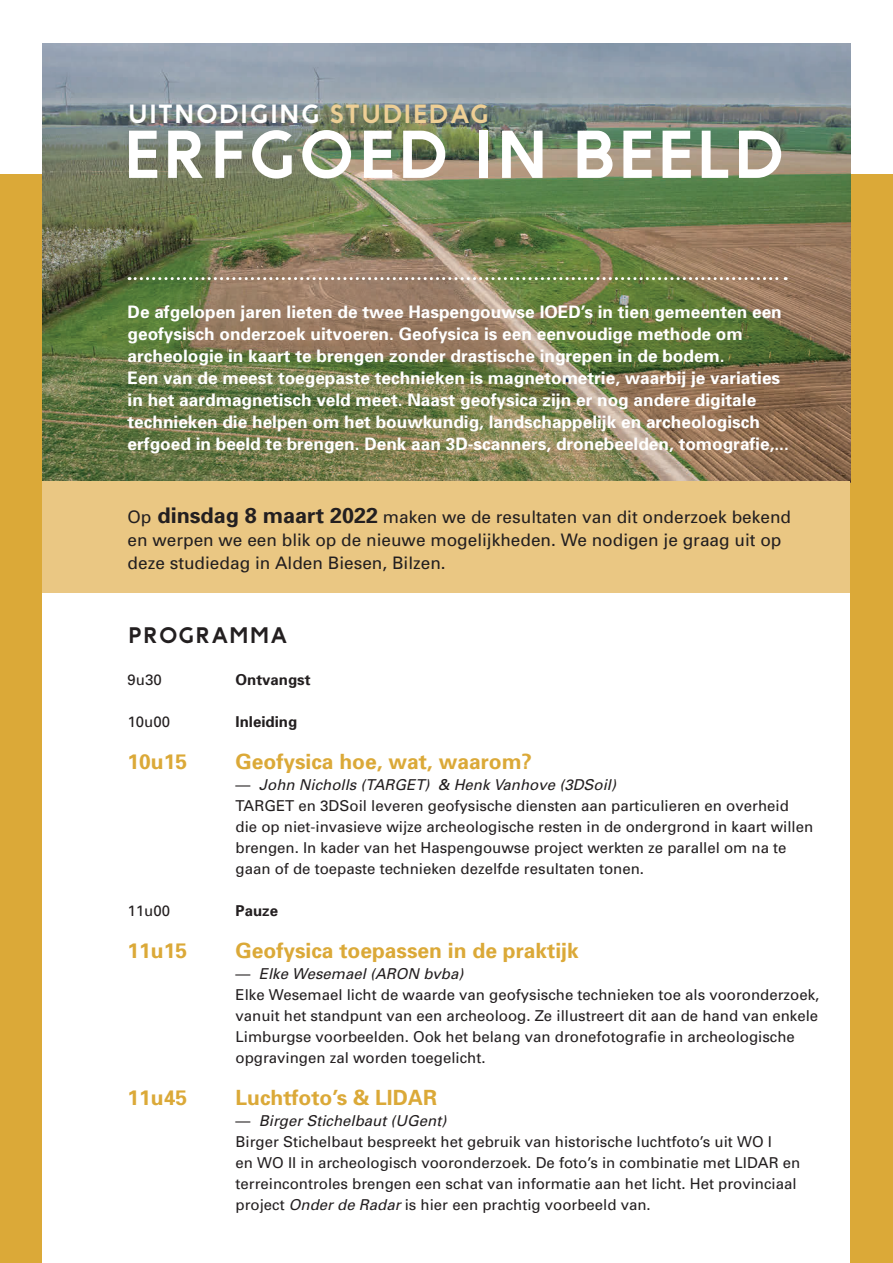
<style>
.page{position:relative;width:893px;height:1263px;background:#fff}
.page>*{position:absolute;margin:0;border:0;box-sizing:border-box;transform-origin:0 0}
.t1{font:700 67.5px "Baufra";letter-spacing:.01em;color:#fff}
.t2{font:700 26.4px "Baufra";letter-spacing:.02em;color:#fff}
.t3{font:700 22.5px "Baufra";letter-spacing:.01em;color:#231f20}
.t4{font:700 21px "Univers";color:#dba938}
.t5{font:700 17.25px/21.9px "Univers";color:#fff}
.t6{font:17.25px/23px "Univers";color:#231f20}
.t7{font:15px/21px "Univers";color:#231f20}
.t8{font:italic 15px "Univers";color:#231f20}
.t9{font:700 15px "Univers";color:#231f20}
.s1{color:#eecf95}
.s2{font-weight:700;font-size:21.6px}
.s3{font-style:normal}
.s4{font-style:italic}
</style>
<div class="page">
<div style="left:0;top:174px;width:893px;height:1089px;background:#dba938"></div>
<img style="left:43px;top:44px;width:807px;height:438px">
<div style="left:43px;top:482px;width:807px;height:781px;background:#fff"></div>
<div style="left:43px;top:482px;width:807px;height:111px;background:#eac783"></div>
<svg style="left:129px;top:277px;width:657px;height:3px;background:#b2ae95"></svg>
<p class="t2" style="left:127px;top:95px;width:364px">UITNODIGING <span class="s1">STUDIEDAG</span></p>
<p class="t1" style="left:122px;top:106px;width:666px">ERFGOED IN BEELD</p>
<p class="t5" style="left:128px;top:301px;width:656px">De afgelopen jaren lieten de twee Haspengouwse IOED’s in tien gemeenten een geofysisch onderzoek uitvoeren. Geofysica is een eenvoudige methode om</p>
<p class="t5" style="left:128px;top:344px;width:599px">archeologie in kaart te brengen zonder drastische ingrepen in de bodem.</p>
<p class="t5" style="left:128px;top:366px;width:654px">Een van de meest toegepaste technieken is magnetometrie, waarbij je variaties</p>
<p class="t5" style="left:128px;top:388px;width:630px">in het aardmagnetisch veld meet. Naast geofysica zijn er nog andere digitale</p>
<p class="t5" style="left:128px;top:410px;width:634px">technieken die helpen om het bouwkundig, landschappelijk en archeologisch</p>
<p class="t5" style="left:128px;top:432px;width:663px">erfgoed in beeld te brengen. Denk aan 3D-scanners, dronebeelden, tomografie,...</p>
<p class="t6" style="left:128px;top:505px;width:665px">Op <span class="s2">dinsdag 8 maart 2022</span> maken we de resultaten van dit onderzoek bekend en werpen we een blik op de nieuwe mogelijkheden. We nodigen je graag uit op deze studiedag in Alden Biesen, Bilzen.</p>
<p class="t3" style="left:128px;top:619px;width:162px">PROGRAMMA</p>
<p class="t7" style="left:128px;top:669px;width:36px">9u30</p>
<p class="t9" style="left:236px;top:670px;width:77px">Ontvangst</p>
<p class="t7" style="left:128px;top:711px;width:44px">10u00</p>
<p class="t9" style="left:236px;top:712px;width:63px">Inleiding</p>
<p class="t4" style="left:128px;top:748px;width:61px">10u15</p>
<p class="t4" style="left:236px;top:748px;width:298px">Geofysica hoe, wat, waarom?</p>
<p class="t8" style="left:236px;top:775px;width:382px"><span class="s3">—</span> John Nicholls (TARGET) &amp; Henk Vanhove (3DSoil)</p>
<p class="t7" style="left:236px;top:795px;width:579px">TARGET en 3DSoil leveren geofysische diensten aan particulieren en overheid die op niet-invasieve wijze archeologische resten in de ondergrond in kaart willen brengen. In kader van het Haspengouwse project werkten ze parallel om na te gaan of de toepaste technieken dezelfde resultaten tonen.</p>
<p class="t7" style="left:128px;top:900px;width:44px">11u00</p>
<p class="t9" style="left:236px;top:901px;width:44px">Pauze</p>
<p class="t4" style="left:128px;top:937px;width:61px">11u15</p>
<p class="t4" style="left:236px;top:937px;width:345px">Geofysica toepassen in de praktijk</p>
<p class="t8" style="left:236px;top:964px;width:229px"><span class="s3">—</span> Elke Wesemael (ARON bvba)</p>
<p class="t7" style="left:236px;top:984px;width:585px">Elke Wesemael licht de waarde van geofysische technieken toe als vooronderzoek, vanuit het standpunt van een archeoloog. Ze illustreert dit aan de hand van enkele Limburgse voorbeelden. Ook het belang van dronefotografie in archeologische opgravingen zal worden toegelicht.</p>
<p class="t4" style="left:128px;top:1084px;width:61px">11u45</p>
<p class="t4" style="left:236px;top:1084px;width:203px">Luchtfoto’s &amp; LIDAR</p>
<p class="t8" style="left:236px;top:1111px;width:212px"><span class="s3">—</span> Birger Stichelbaut (UGent)</p>
<p class="t7" style="left:236px;top:1131px;width:538px">Birger Stichelbaut bespreekt het gebruik van historische luchtfoto’s uit WO I</p>
<p class="t7" style="left:236px;top:1152px;width:566px">en WO II in archeologisch vooronderzoek. De foto’s in combinatie met LIDAR en</p>
<p class="t7" style="left:236px;top:1173px;width:562px">terreincontroles brengen een schat van informatie aan het licht. Het provinciaal</p>
<p class="t7" style="left:236px;top:1194px;width:417px">project <span class="s4">Onder de Radar</span> is hier een prachtig voorbeeld van.</p>
</div>
